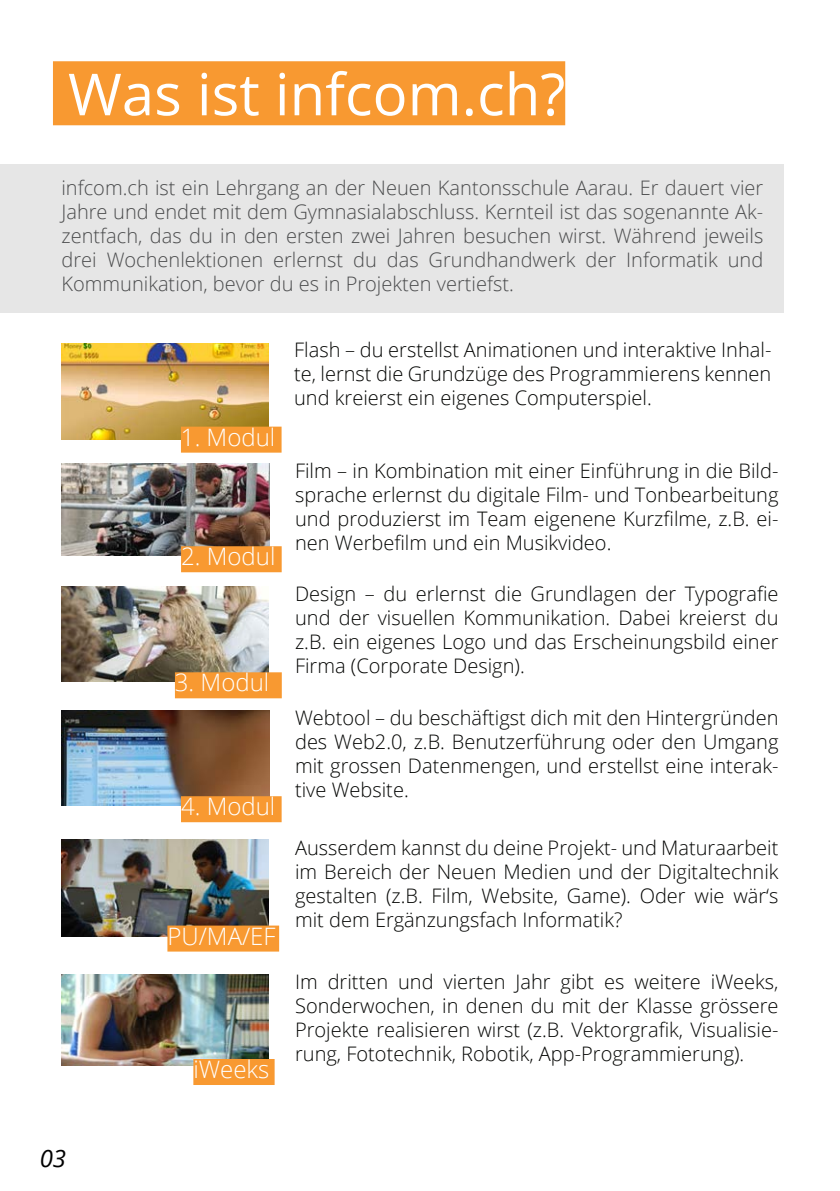
<style>
.page{position:relative;width:840px;height:1191px;background:#fff}
.page>*{position:absolute;margin:0;border:0;box-sizing:border-box;transform-origin:0 0}
.t1{font:58px "Open Sans";color:#fff}
.t2{font:300 24px "Open Sans";color:#fff}
.t3{font:italic 24px "Open Sans";color:#000001}
.t4{font:300 20px/24px "Open Sans";color:#040503;text-align:justify}
.t5{font:300 20px/24px "Open Sans";color:#4b4c4d;text-align:justify}
</style>
<div class="page">
<div style="left:0;top:164px;width:782px;height:149px;background:#e6e6e6"></div>
<div style="left:53px;top:61px;width:512px;height:64px;background:#f89931"></div>
<img style="left:61px;top:343px;width:207px;height:96px">
<div style="left:181px;top:426px;width:100px;height:26px;background:#f89931"></div>
<img style="left:62px;top:463px;width:207px;height:92px">
<div style="left:181px;top:546px;width:100px;height:26px;background:#f89931"></div>
<img style="left:62px;top:586px;width:206px;height:96px">
<div style="left:175px;top:672px;width:106px;height:26px;background:#f89931"></div>
<img style="left:62px;top:710px;width:207px;height:96px">
<div style="left:181px;top:796px;width:100px;height:26px;background:#f89931"></div>
<img style="left:61px;top:840px;width:207px;height:96px">
<div style="left:167px;top:925px;width:112px;height:26px;background:#f89931"></div>
<img style="left:61px;top:974px;width:207px;height:91px">
<div style="left:193px;top:1059px;width:81px;height:26px;background:#f89931"></div>
<h1 class="t1" style="left:68px;top:54px;width:498px">Was ist infcom.ch?</h1>
<p class="t5" style="left:61px;top:176px;width:703px">infcom.ch ist ein Lehrgang an der Neuen Kantonsschule Aarau. Er dauert vier Jahre und endet mit dem Gymnasialabschluss. Kernteil ist das sogenannte Ak&shy;zentfach, das du in den ersten zwei Jahren besuchen wirst. Während jeweils drei Wochenlektionen erlernst du das Grundhandwerk der Informatik und Kommunikation, bevor du es in Projekten vertiefst.</p>
<p class="t3" style="left:40px;top:1142px;width:28px">03</p>
<p class="t2" style="left:181px;top:420px;width:96px">1. Modul</p>
<p class="t2" style="left:181px;top:540px;width:96px">2. Modul</p>
<p class="t2" style="left:175px;top:666px;width:96px">3. Modul</p>
<p class="t2" style="left:181px;top:790px;width:96px">4. Modul</p>
<p class="t2" style="left:167px;top:919px;width:110px">PU/MA/EF</p>
<p class="t2" style="left:193px;top:1052px;width:77px">iWeeks</p>
<p class="t4" style="left:294px;top:337px;width:478px">Flash – du erstellst Animationen und interaktive Inhal&shy;te, lernst die Grundzüge des Programmierens kennen und kreierst ein eigenes Computerspiel.</p>
<p class="t4" style="left:295px;top:458px;width:484px">Film – in Kombination mit einer Einführung in die Bild&shy;sprache erlernst du digitale Film- und Tonbearbeitung und produzierst im Team eigenene Kurzfilme, z.B. ei&shy;nen Werbefilm und ein Musikvideo.</p>
<p class="t4" style="left:295px;top:581px;width:484px">Design – du erlernst die Grundlagen der Typografie und der visuellen Kommunikation. Dabei kreierst du z.B. ein eigenes Logo und das Erscheinungsbild einer Firma (Corporate Design).</p>
<p class="t4" style="left:295px;top:705px;width:484px">Webtool – du beschäftigst dich mit den Hintergründen des Web2.0, z.B. Benutzerführung oder den Umgang mit grossen Datenmengen, und erstellst eine interak&shy;tive Website.</p>
<p class="t4" style="left:295px;top:835px;width:484px">Ausserdem kannst du deine Projekt- und Maturaarbeit im Bereich der Neuen Medien und der Digitaltechnik gestalten (z.B. Film, Website, Game). Oder wie wär‘s mit dem Ergänzungsfach Informatik?</p>
<p class="t4" style="left:295px;top:969px;width:484px">Im dritten und vierten Jahr gibt es weitere iWeeks, Sonderwochen, in denen du mit der Klasse grössere Projekte realisieren wirst (z.B. Vektorgrafik, Visualisie&shy;rung, Fototechnik, Robotik, App-Programmierung).</p>
</div>
